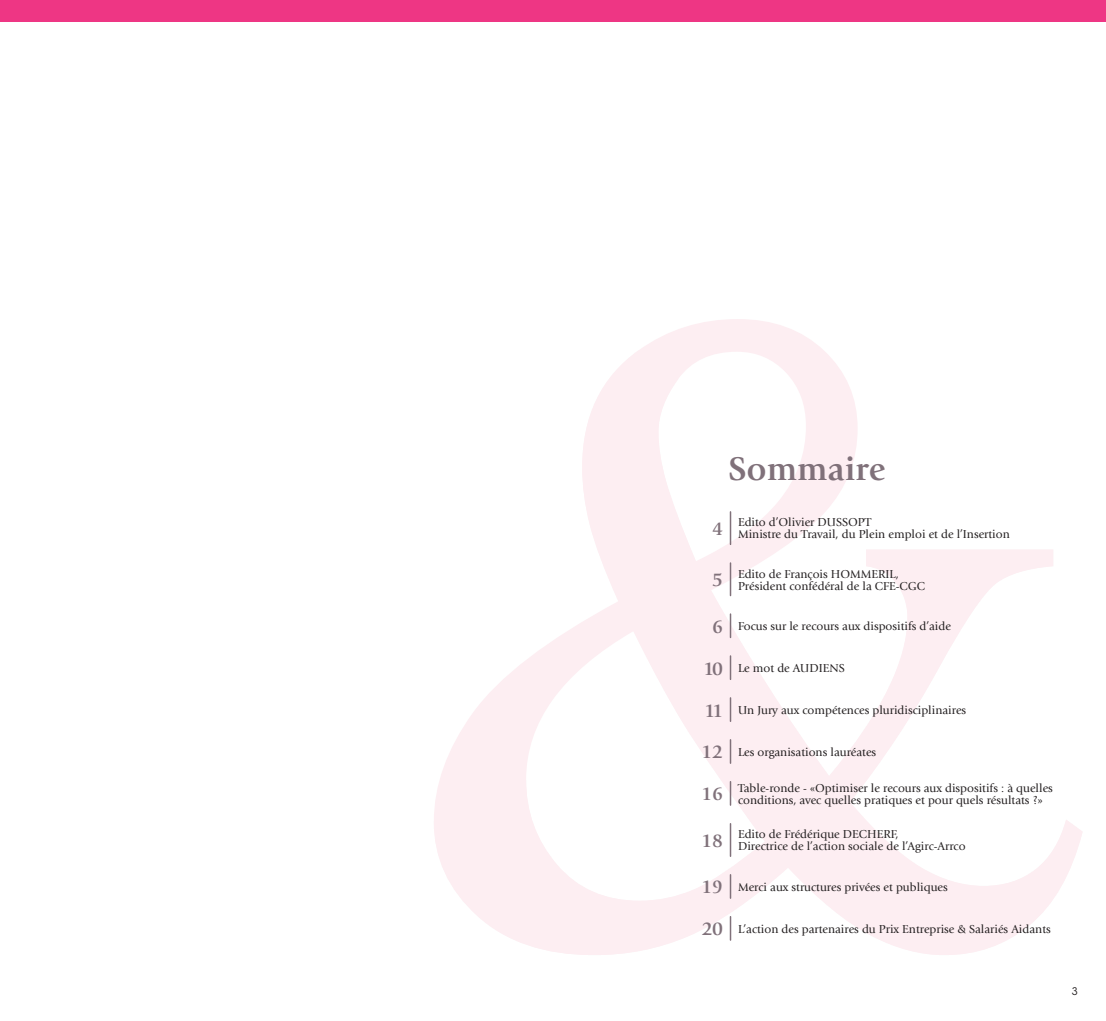
<style>
.page{position:relative;width:1106px;height:1021px;background:#fff}
.page>*{position:absolute;margin:0;border:0;box-sizing:border-box;transform-origin:0 0}
.t1{font:700 34.2px "Giovanni Std";color:#80717a}
.t2{font:700 19.5px "Giovanni Std";color:#80717a}
.t3{font:12px/12px "Giovanni Std";color:#231f20}
.t4{font:10.5px "ITC Avant Garde Std";color:#231f20}
</style>
<div class="page">
<div style="left:0;top:0;width:1106px;height:21px;background:#ee3684"></div>
<svg style="left:640px;top:319px;width:183px;height:31px;fill:#fdeef2"></svg>
<svg style="left:582px;top:350px;width:500px;height:549px"></svg>
<svg style="left:434px;top:549px;width:619px;height:406px"></svg>
<hr style="left:729px;top:512px;width:2px;height:32px;background:#80717a">
<hr style="left:729px;top:563px;width:2px;height:32px;background:#80717a">
<hr style="left:729px;top:823px;width:2px;height:33px;background:#80717a">
<hr style="left:729px;top:614px;width:2px;height:23px;background:#80717a">
<hr style="left:729px;top:698px;width:2px;height:23px;background:#80717a">
<hr style="left:729px;top:656px;width:2px;height:23px;background:#80717a">
<hr style="left:729px;top:739px;width:2px;height:24px;background:#80717a">
<hr style="left:729px;top:781px;width:2px;height:24px;background:#80717a">
<hr style="left:729px;top:916px;width:2px;height:24px;background:#80717a">
<hr style="left:729px;top:874px;width:2px;height:24px;background:#80717a">
<p class="t1" style="left:728px;top:448px;width:159px">Sommaire</p>
<p class="t2" style="left:712px;top:517px;width:12px">4</p>
<p class="t3" style="left:738px;top:516px;width:273px">Edito d’Olivier DUSSOPT<br>Ministre du Travail, du Plein emploi et de l’Insertion</p>
<p class="t2" style="left:712px;top:568px;width:12px">5</p>
<p class="t3" style="left:738px;top:567px;width:188px">Edito de François HOMMERIL,<br>Président confédéral de la CFE-CGC</p>
<p class="t2" style="left:712px;top:615px;width:12px">6</p>
<p class="t3" style="left:738px;top:620px;width:214px">Focus sur le recours aux dispositifs d’aide</p>
<p class="t2" style="left:703px;top:657px;width:21px">10</p>
<p class="t3" style="left:738px;top:662px;width:108px">Le mot de AUDIENS</p>
<p class="t2" style="left:704px;top:698px;width:20px">11</p>
<p class="t3" style="left:738px;top:704px;width:230px">Un Jury aux compétences pluridisciplinaires</p>
<p class="t2" style="left:701px;top:740px;width:23px">12</p>
<p class="t3" style="left:738px;top:746px;width:140px">Les organisations lauréates</p>
<p class="t2" style="left:701px;top:782px;width:23px">16</p>
<p class="t3" style="left:738px;top:781px;width:316px">Table-ronde - «Optimiser le recours aux dispositifs : à quelles conditions, avec quelles pratiques et pour quels résultats ?»</p>
<p class="t2" style="left:701px;top:829px;width:23px">18</p>
<p class="t3" style="left:738px;top:828px;width:229px">Edito de Frédérique DECHERF,<br>Directrice de l’action sociale de l’Agirc-Arrco</p>
<p class="t2" style="left:701px;top:875px;width:23px">19</p>
<p class="t3" style="left:738px;top:880px;width:211px">Merci aux structures privées et publiques</p>
<p class="t2" style="left:701px;top:917px;width:23px">20</p>
<p class="t3" style="left:738px;top:922px;width:314px">L’action des partenaires du Prix Entreprise &amp; Salariés Aidants</p>
<p class="t4" style="left:1071px;top:984px;width:8px">3</p>
</div>
